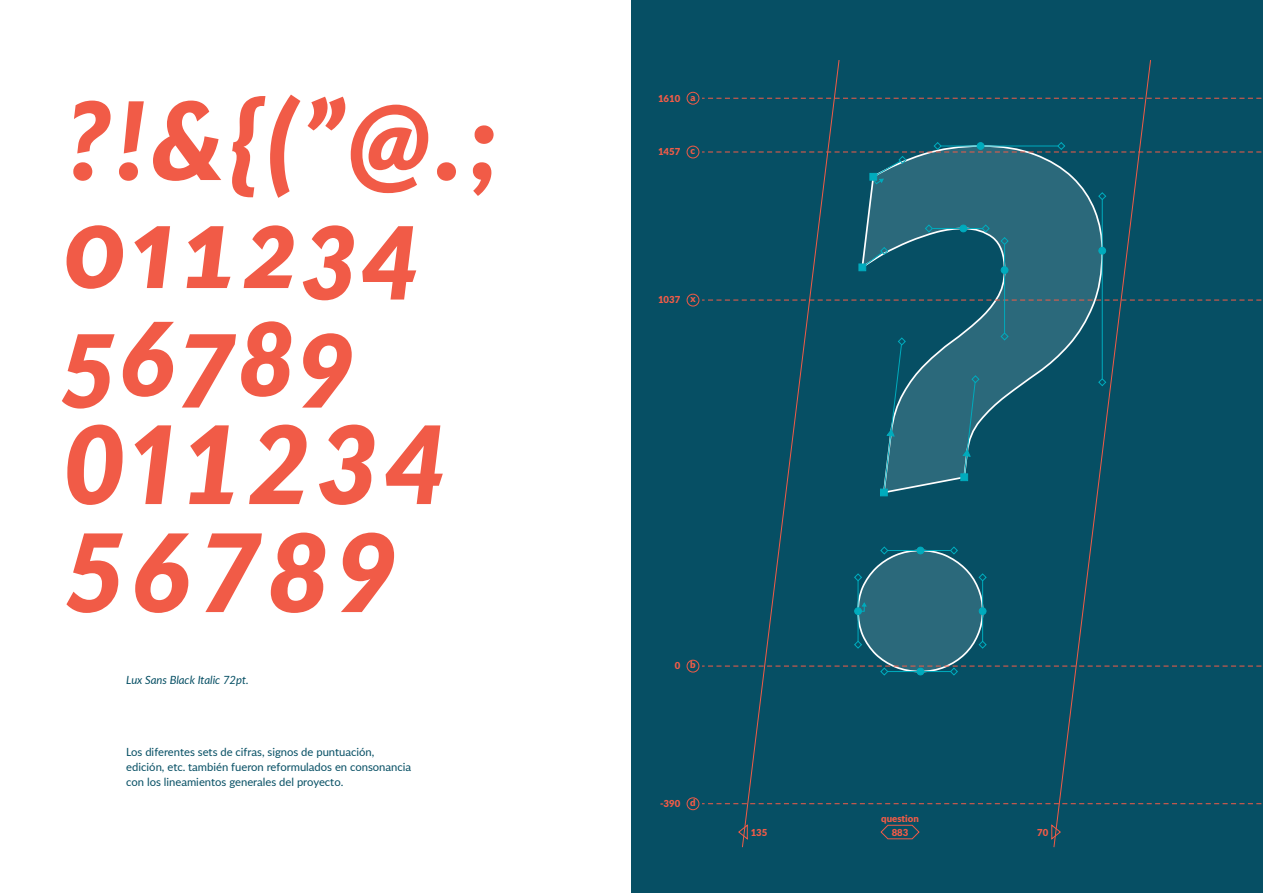
<style>
.page{position:relative;width:1263px;height:893px;background:#fff}
.page>*{position:absolute;margin:0;border:0;box-sizing:border-box;transform-origin:0 0}
.t1{font:italic 900 108px/108px "Lux Sans";letter-spacing:.05em;color:#f15b47}
.t2{font:11.25px/15px "Lux Sans";color:#064f64}
.t3{font:italic 11.25px "Lux Sans";color:#064f64}
.t4{font:900 9.6px "Lux Sans";color:#f15b47}
</style>
<div class="page">
<div style="left:631px;top:0;width:632px;height:893px;background:#064f64"></div>
<svg style="left:856px;top:185px;width:197px;height:481px"></svg>
<svg style="left:702px;top:98px;width:560px;height:1px"></svg>
<svg style="left:702px;top:300px;width:560px;height:1px"></svg>
<svg style="left:702px;top:803px;width:560px;height:1px"></svg>
<div style="left:687px;top:92px;width:12px;height:13px;border:1px solid #f15b47;border-radius:50%"></div>
<div style="left:687px;top:146px;width:12px;height:12px;border:1px solid #f15b47;border-radius:50%"></div>
<div style="left:687px;top:294px;width:12px;height:12px;border:1px solid #f15b47;border-radius:50%"></div>
<div style="left:687px;top:660px;width:12px;height:12px;border:1px solid #f15b47;border-radius:50%"></div>
<div style="left:687px;top:797px;width:12px;height:13px;border:1px solid #f15b47;border-radius:50%"></div>
<svg style="left:741px;top:60px;width:99px;height:788px"></svg>
<svg style="left:1053px;top:60px;width:98px;height:788px"></svg>
<svg style="left:738px;top:824px;width:10px;height:16px"></svg>
<svg style="left:880px;top:824px;width:40px;height:16px"></svg>
<svg style="left:1051px;top:824px;width:10px;height:16px"></svg>
<svg style="left:702px;top:666px;width:560px;height:10px"></svg>
<hr style="left:888px;top:671px;width:62px;height:1px;background:#00abbd">
<div style="left:917px;top:547px;width:7px;height:7px;background:#00abbd;border-radius:50%"></div>
<div style="left:917px;top:547px;width:7px;height:7px;border:1px solid #00abbd;border-radius:50%"></div>
<svg style="left:949px;top:546px;width:9px;height:9px"></svg>
<svg style="left:880px;top:546px;width:9px;height:9px"></svg>
<hr style="left:888px;top:550px;width:62px;height:1px;background:#00abbd">
<div style="left:960px;top:225px;width:7px;height:7px;background:#00abbd;border-radius:50%"></div>
<div style="left:959px;top:225px;width:8px;height:7px;border:1px solid #00abbd;border-radius:50%"></div>
<svg style="left:981px;top:224px;width:9px;height:9px"></svg>
<svg style="left:924px;top:224px;width:9px;height:9px"></svg>
<hr style="left:932px;top:228px;width:50px;height:1px;background:#00abbd">
<div style="left:1001px;top:267px;width:7px;height:6px;background:#00abbd;border-radius:50%"></div>
<div style="left:1001px;top:266px;width:7px;height:8px;border:1px solid #00abbd;border-radius:50%"></div>
<svg style="left:1000px;top:236px;width:9px;height:10px"></svg>
<svg style="left:1000px;top:332px;width:9px;height:9px"></svg>
<hr style="left:1004px;top:244px;width:1px;height:89px;background:#00abbd">
<div style="left:1099px;top:247px;width:7px;height:7px;background:#00abbd;border-radius:50%"></div>
<div style="left:1098px;top:247px;width:8px;height:8px;border:1px solid #00abbd;border-radius:50%"></div>
<svg style="left:1098px;top:192px;width:9px;height:9px"></svg>
<svg style="left:1098px;top:378px;width:9px;height:9px"></svg>
<hr style="left:1102px;top:200px;width:1px;height:179px;background:#00abbd">
<div style="left:979px;top:608px;width:7px;height:6px;background:#00abbd;border-radius:50%"></div>
<div style="left:979px;top:607px;width:7px;height:8px;border:1px solid #00abbd;border-radius:50%"></div>
<svg style="left:978px;top:640px;width:9px;height:9px"></svg>
<svg style="left:978px;top:573px;width:9px;height:9px"></svg>
<hr style="left:982px;top:581px;width:1px;height:60px;background:#00abbd">
<div style="left:854px;top:607px;width:8px;height:8px;border:1px solid #00abbd;border-radius:50%"></div>
<svg style="left:854px;top:640px;width:9px;height:9px"></svg>
<svg style="left:854px;top:573px;width:9px;height:9px"></svg>
<hr style="left:858px;top:581px;width:1px;height:60px;background:#00abbd">
<svg style="left:855px;top:602px;width:12px;height:12px"></svg>
<div style="left:880px;top:489px;width:8px;height:7px;background:#00abbd"></div>
<svg style="left:861px;top:246px;width:28px;height:23px"></svg>
<div style="left:858px;top:264px;width:8px;height:7px;background:#00abbd;border:1px solid #00abbd"></div>
<svg style="left:883px;top:337px;width:23px;height:156px"></svg>
<div style="left:960px;top:473px;width:8px;height:8px;background:#00abbd;border:1px solid #00abbd"></div>
<svg style="left:962px;top:375px;width:18px;height:103px"></svg>
<svg style="left:702px;top:141px;width:560px;height:44px"></svg>
<h1 class="t1" style="left:63px;top:85px;width:439px">?!&amp;{(”@.;<br>011234<br>56789<br>011234<br>56789</h1>
<p class="t3" style="left:126px;top:674px;width:124px">Lux Sans Black Italic 72pt.</p>
<p class="t2" style="left:126px;top:744px;width:286px">Los diferentes sets de cifras, signos de puntuación, edición, etc. también fueron reformulados en consonancia con los lineamientos generales del proyecto.</p>
<p class="t4" style="left:658px;top:93px;width:24px">1610</p>
<p class="t4" style="left:690px;top:92px;width:6px">a</p>
<p class="t4" style="left:658px;top:146px;width:24px">1457</p>
<p class="t4" style="left:690px;top:145px;width:6px">c</p>
<p class="t4" style="left:658px;top:294px;width:24px">1037</p>
<p class="t4" style="left:690px;top:293px;width:7px">x</p>
<p class="t4" style="left:675px;top:660px;width:7px">0</p>
<p class="t4" style="left:690px;top:659px;width:7px">b</p>
<p class="t4" style="left:660px;top:798px;width:22px">-390</p>
<p class="t4" style="left:690px;top:797px;width:7px">d</p>
<p class="t4" style="left:881px;top:813px;width:39px">question</p>
<p class="t4" style="left:751px;top:827px;width:18px">135</p>
<p class="t4" style="left:892px;top:827px;width:18px">883</p>
<p class="t4" style="left:1037px;top:827px;width:13px">70</p>
</div>
